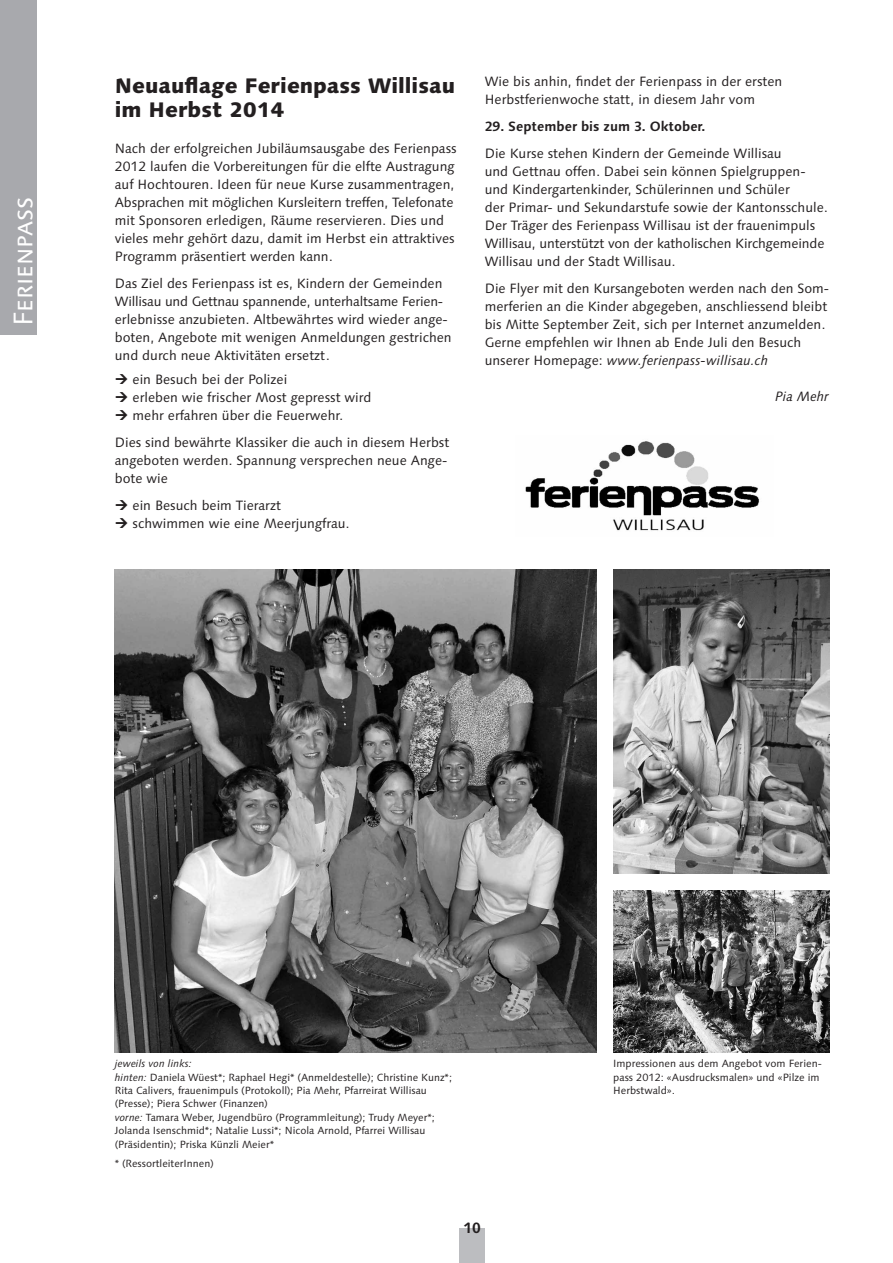
<style>
.page{position:relative;width:893px;height:1263px;background:#fff}
.page>*{position:absolute;margin:0;border:0;box-sizing:border-box;transform-origin:0 0}
.t1{font:27px "Linotype Syntax SC";color:#fff}
.t2{font:800 21px/24px "Linotype Syntax";color:#231f20}
.t3{font:700 15px "Linotype Syntax";color:#231f20}
.t4{font:13.5px/18px "Linotype Syntax";color:#231f20}
.t5{font:700 13.5px "Linotype Syntax";color:#231f20}
.t6{font:italic 13.5px "Linotype Syntax";color:#231f20}
.t7{font:10.5px/13.5px "Linotype Syntax";color:#231f20}
.t8{font:10.35px/13.4px "Linotype Syntax";color:#231f20}
.s1{font-style:italic}
</style>
<div class="page">
<div style="left:459px;top:1228px;width:26px;height:35px;background:#bcbdc0"></div>
<div style="left:0;top:0;width:37px;height:334px;background:#a8a9ad"></div>
<img style="left:613px;top:570px;width:216px;height:304px">
<img style="left:525px;top:441px;width:235px;height:90px">
<img style="left:115px;top:570px;width:481px;height:482px">
<img style="left:613px;top:891px;width:216px;height:161px">
<h1 class="t1" style="left:7px;top:326px;width:130px;rotate:-90deg">Ferienpass</h1>
<h2 class="t2" style="left:115px;top:74px;width:342px">Neuauflage Ferienpass Willisau im Herbst 2014</h2>
<p class="t4" style="left:115px;top:140px;width:343px">Nach der erfolgreichen Jubiläumsausgabe des Ferienpass 2012 laufen die Vorbereitungen für die elfte Austragung auf Hochtouren. Ideen für neue Kurse zusammentragen, Absprachen mit möglichen Kursleitern treffen, Telefonate mit Sponsoren erledigen, Räume reservieren. Dies und vieles mehr gehört dazu, damit im Herbst ein attraktives Programm präsentiert werden kann.</p>
<p class="t4" style="left:115px;top:275px;width:338px">Das Ziel des Ferienpass ist es, Kindern der Gemeinden Willisau und Gettnau spannende, unterhaltsame Ferien&shy;erlebnisse anzubieten. Altbewährtes wird wieder ange&shy;boten, Angebote mit wenigen Anmeldungen gestrichen und durch neue Aktivitäten ersetzt.</p>
<p class="t4" style="left:133px;top:371px;width:240px">ein Besuch bei der Polizei<br>erleben wie frischer Most gepresst wird mehr erfahren über die Feuerwehr.</p>
<p class="t4" style="left:115px;top:434px;width:336px">Dies sind bewährte Klassiker die auch in diesem Herbst angeboten werden. Spannung versprechen neue Ange&shy;bote wie</p>
<p class="t4" style="left:133px;top:497px;width:218px">ein Besuch beim Tierarzt schwimmen wie eine Meerjungfrau.</p>
<p class="t4" style="left:485px;top:73px;width:299px">Wie bis anhin, findet der Ferienpass in der ersten<br>Herbstferienwoche statt, in diesem Jahr vom</p>
<p class="t5" style="left:485px;top:118px;width:222px">29. September bis zum 3. Oktober.</p>
<p class="t4" style="left:485px;top:145px;width:344px">Die Kurse stehen Kindern der Gemeinde Willisau<br>und Gettnau offen. Dabei sein können Spielgruppen&shy;und Kindergartenkinder, Schülerinnen und Schüler<br>der Primar- und Sekundarstufe sowie der Kantonsschule.<br>Der Träger des Ferienpass Willisau ist der frauenimpuls Willisau, unterstützt von der katholischen Kirchgemeinde Willisau und der Stadt Willisau.</p>
<p class="t4" style="left:485px;top:280px;width:346px">Die Flyer mit den Kursangeboten werden nach den Som&shy;merferien an die Kinder abgegeben, anschliessend bleibt bis Mitte September Zeit, sich per Internet anzumelden.<br>Gerne empfehlen wir Ihnen ab Ende Juli den Besuch unserer Homepage: <span class="s1">www.ferienpass-willisau.ch</span></p>
<p class="t6" style="left:775px;top:389px;width:56px">Pia Mehr</p>
<p class="t8" style="left:115px;top:1057px;width:339px"><span class="s1">jeweils von links:<br>hinten:</span> Daniela Wüest*; Raphael Hegi* (Anmeldestelle); Christine Kunz*; Rita Calivers, frauenimpuls (Protokoll); Pia Mehr, Pfarreirat Willisau (Presse); Piera Schwer (Finanzen)<br><span class="s1">vorne:</span> Tamara Weber, Jugendbüro (Programmleitung); Trudy Meyer*; Jolanda Isenschmid*; Natalie Lussi*; Nicola Arnold, Pfarrei Willisau (Präsidentin); Priska Künzli Meier*</p>
<p class="t8" style="left:115px;top:1157px;width:100px">* (RessortleiterInnen)</p>
<p class="t3" style="left:463px;top:1219px;width:19px">10</p>
<p class="t7" style="left:613px;top:1057px;width:210px">Impressionen aus dem Angebot vom Ferien&shy;pass 2012: «Ausdrucksmalen» und «Pilze im<br>Herbstwald».</p>
</div>
